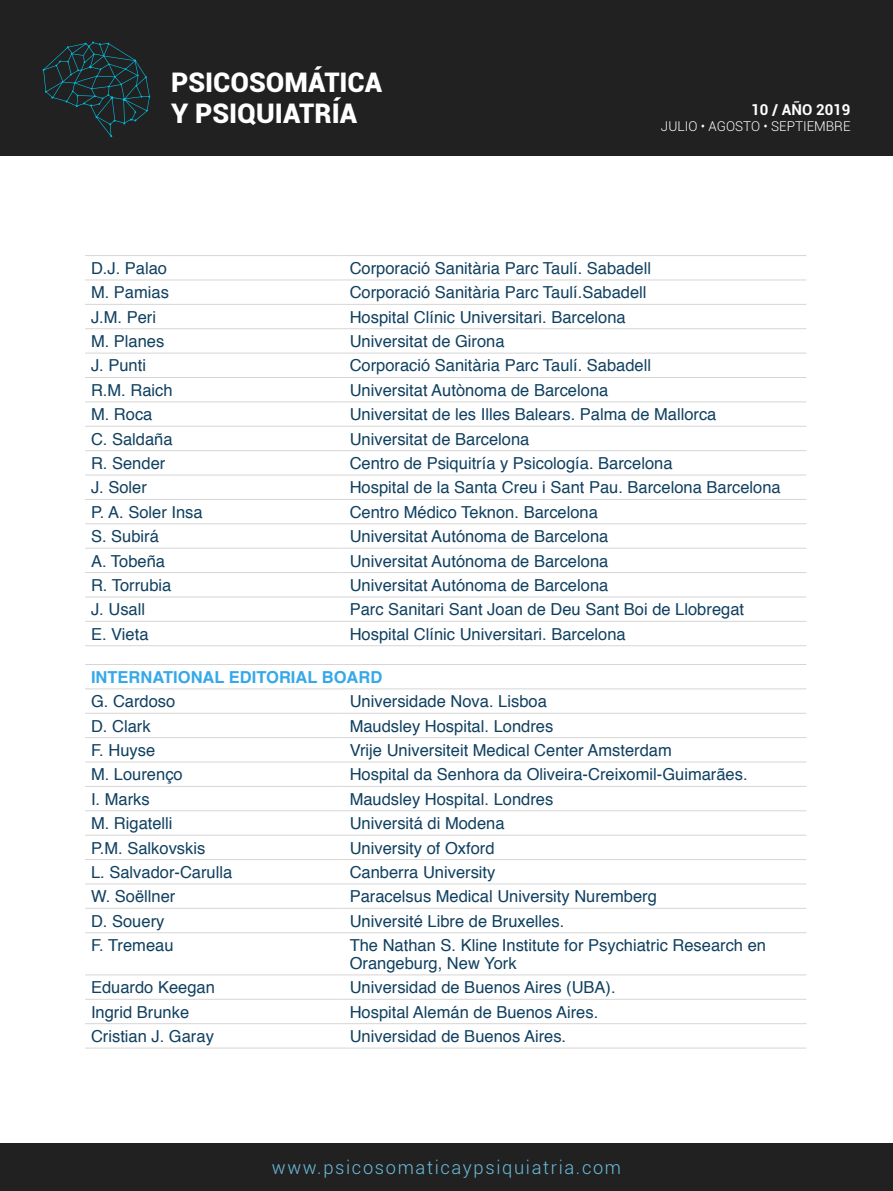
<style>
.page{position:relative;width:893px;height:1191px;background:#fff}
.page>*{position:absolute;margin:0;border:0;box-sizing:border-box;transform-origin:0 0}
.t1{font:900 27px/31.5px "Roboto";color:#fff}
.t2{font:300 18.3px "Roboto";letter-spacing:.09em;color:#6bbdde}
.t3{font:16.5px/17.9px "Helvetica";color:#104060}
.t4{font:700 16.5px "Helvetica";color:#36a8e9}
.t5{font:700 15px "Roboto";color:#fff}
.t6{font:300 13.5px "Roboto";color:#fff}
</style>
<div class="page">
<div style="left:0;top:0;width:893px;height:155px;background:#212121"></div>
<div style="left:0;top:1143px;width:893px;height:48px;background:#212121"></div>
<svg style="left:43px;top:41px;width:107px;height:96px"></svg>
<hr style="left:85px;top:255px;width:259px;height:1px;background:#d6d6d6">
<hr style="left:344px;top:255px;width:462px;height:1px;background:#d6d6d6">
<hr style="left:85px;top:279px;width:259px;height:1px;background:#d6d6d6">
<hr style="left:344px;top:279px;width:462px;height:1px;background:#d6d6d6">
<hr style="left:85px;top:304px;width:259px;height:1px;background:#d6d6d6">
<hr style="left:344px;top:304px;width:462px;height:1px;background:#d6d6d6">
<hr style="left:85px;top:328px;width:259px;height:1px;background:#d6d6d6">
<hr style="left:344px;top:328px;width:462px;height:1px;background:#d6d6d6">
<hr style="left:85px;top:353px;width:259px;height:1px;background:#d6d6d6">
<hr style="left:344px;top:353px;width:462px;height:1px;background:#d6d6d6">
<hr style="left:85px;top:377px;width:259px;height:1px;background:#d6d6d6">
<hr style="left:344px;top:377px;width:462px;height:1px;background:#d6d6d6">
<hr style="left:85px;top:401px;width:259px;height:1px;background:#d6d6d6">
<hr style="left:344px;top:401px;width:462px;height:1px;background:#d6d6d6">
<hr style="left:85px;top:426px;width:259px;height:1px;background:#d6d6d6">
<hr style="left:344px;top:426px;width:462px;height:1px;background:#d6d6d6">
<hr style="left:85px;top:450px;width:259px;height:1px;background:#d6d6d6">
<hr style="left:344px;top:450px;width:462px;height:1px;background:#d6d6d6">
<hr style="left:85px;top:474px;width:259px;height:1px;background:#d6d6d6">
<hr style="left:344px;top:474px;width:462px;height:1px;background:#d6d6d6">
<hr style="left:85px;top:499px;width:259px;height:1px;background:#d6d6d6">
<hr style="left:344px;top:499px;width:462px;height:1px;background:#d6d6d6">
<hr style="left:85px;top:523px;width:259px;height:1px;background:#d6d6d6">
<hr style="left:344px;top:523px;width:462px;height:1px;background:#d6d6d6">
<hr style="left:85px;top:548px;width:259px;height:1px;background:#d6d6d6">
<hr style="left:344px;top:548px;width:462px;height:1px;background:#d6d6d6">
<hr style="left:85px;top:572px;width:259px;height:1px;background:#d6d6d6">
<hr style="left:344px;top:572px;width:462px;height:1px;background:#d6d6d6">
<hr style="left:85px;top:596px;width:259px;height:1px;background:#d6d6d6">
<hr style="left:344px;top:596px;width:462px;height:1px;background:#d6d6d6">
<hr style="left:85px;top:621px;width:259px;height:1px;background:#d6d6d6">
<hr style="left:344px;top:621px;width:462px;height:1px;background:#d6d6d6">
<hr style="left:85px;top:645px;width:259px;height:1px;background:#d6d6d6">
<hr style="left:344px;top:645px;width:462px;height:1px;background:#d6d6d6">
<hr style="left:85px;top:664px;width:259px;height:1px;background:#d6d6d6">
<hr style="left:344px;top:664px;width:462px;height:1px;background:#d6d6d6">
<hr style="left:85px;top:688px;width:259px;height:1px;background:#d6d6d6">
<hr style="left:344px;top:688px;width:462px;height:1px;background:#d6d6d6">
<hr style="left:85px;top:713px;width:259px;height:1px;background:#d6d6d6">
<hr style="left:344px;top:713px;width:462px;height:1px;background:#d6d6d6">
<hr style="left:85px;top:737px;width:259px;height:1px;background:#d6d6d6">
<hr style="left:344px;top:737px;width:462px;height:1px;background:#d6d6d6">
<hr style="left:85px;top:761px;width:259px;height:1px;background:#d6d6d6">
<hr style="left:344px;top:761px;width:462px;height:1px;background:#d6d6d6">
<hr style="left:85px;top:786px;width:259px;height:1px;background:#d6d6d6">
<hr style="left:344px;top:786px;width:462px;height:1px;background:#d6d6d6">
<hr style="left:85px;top:810px;width:259px;height:1px;background:#d6d6d6">
<hr style="left:344px;top:810px;width:462px;height:1px;background:#d6d6d6">
<hr style="left:85px;top:834px;width:259px;height:1px;background:#d6d6d6">
<hr style="left:344px;top:834px;width:462px;height:1px;background:#d6d6d6">
<hr style="left:85px;top:859px;width:259px;height:1px;background:#d6d6d6">
<hr style="left:344px;top:859px;width:462px;height:1px;background:#d6d6d6">
<hr style="left:85px;top:883px;width:259px;height:1px;background:#d6d6d6">
<hr style="left:344px;top:883px;width:462px;height:1px;background:#d6d6d6">
<hr style="left:85px;top:908px;width:259px;height:1px;background:#d6d6d6">
<hr style="left:344px;top:908px;width:462px;height:1px;background:#d6d6d6">
<hr style="left:85px;top:932px;width:259px;height:1px;background:#d6d6d6">
<hr style="left:344px;top:932px;width:462px;height:1px;background:#d6d6d6">
<hr style="left:85px;top:974px;width:259px;height:1px;background:#d6d6d6">
<hr style="left:344px;top:974px;width:462px;height:1px;background:#d6d6d6">
<hr style="left:85px;top:999px;width:259px;height:1px;background:#d6d6d6">
<hr style="left:344px;top:999px;width:462px;height:1px;background:#d6d6d6">
<hr style="left:85px;top:1023px;width:259px;height:1px;background:#d6d6d6">
<hr style="left:344px;top:1023px;width:462px;height:1px;background:#d6d6d6">
<hr style="left:85px;top:1047px;width:259px;height:1px;background:#d6d6d6">
<hr style="left:344px;top:1047px;width:462px;height:1px;background:#d6d6d6">
<h1 class="t1" style="left:171px;top:65px;width:212px">PSICOSOMÁTICA<br>Y PSIQUIATRÍA</h1>
<p class="t5" style="left:751px;top:99px;width:101px">10 / AÑO 2019</p>
<p class="t6" style="left:661px;top:117px;width:191px">JULIO • AGOSTO • SEPTIEMBRE</p>
<p class="t3" style="left:91px;top:260px;width:78px">D.J. Palao</p>
<p class="t3" style="left:350px;top:260px;width:303px">Corporació Sanitària Parc Taulí. Sabadell</p>
<p class="t3" style="left:91px;top:284px;width:79px">M. Pamias</p>
<p class="t3" style="left:350px;top:284px;width:298px">Corporació Sanitària Parc Taulí.Sabadell</p>
<p class="t3" style="left:91px;top:308px;width:67px">J.M. Peri</p>
<p class="t3" style="left:350px;top:308px;width:277px">Hospital Clínic Universitari. Barcelona</p>
<p class="t3" style="left:91px;top:333px;width:75px">M. Planes</p>
<p class="t3" style="left:350px;top:333px;width:156px">Universitat de Girona</p>
<p class="t3" style="left:91px;top:357px;width:57px">J. Punti</p>
<p class="t3" style="left:350px;top:357px;width:303px">Corporació Sanitària Parc Taulí. Sabadell</p>
<p class="t3" style="left:91px;top:382px;width:83px">R.M. Raich</p>
<p class="t3" style="left:350px;top:382px;width:260px">Universitat Autònoma de Barcelona</p>
<p class="t3" style="left:91px;top:406px;width:63px">M. Roca</p>
<p class="t3" style="left:350px;top:406px;width:368px">Universitat de les Illes Balears. Palma de Mallorca</p>
<p class="t3" style="left:91px;top:430px;width:83px">C. Saldaña</p>
<p class="t3" style="left:350px;top:430px;width:181px">Universitat de Barcelona</p>
<p class="t3" style="left:91px;top:455px;width:76px">R. Sender</p>
<p class="t3" style="left:350px;top:455px;width:324px">Centro de Psiquitría y Psicología. Barcelona</p>
<p class="t3" style="left:91px;top:479px;width:57px">J. Soler</p>
<p class="t3" style="left:350px;top:479px;width:433px">Hospital de la Santa Creu i Sant Pau. Barcelona Barcelona</p>
<p class="t3" style="left:91px;top:503px;width:113px">P. A. Soler Insa</p>
<p class="t3" style="left:350px;top:503px;width:250px">Centro Médico Teknon. Barcelona</p>
<p class="t3" style="left:91px;top:528px;width:69px">S. Subirá</p>
<p class="t3" style="left:350px;top:528px;width:260px">Universitat Autónoma de Barcelona</p>
<p class="t3" style="left:91px;top:552px;width:76px">A. Tobeña</p>
<p class="t3" style="left:350px;top:552px;width:260px">Universitat Autónoma de Barcelona</p>
<p class="t3" style="left:91px;top:576px;width:82px">R. Torrubia</p>
<p class="t3" style="left:350px;top:576px;width:260px">Universitat Autónoma de Barcelona</p>
<p class="t3" style="left:91px;top:601px;width:56px">J. Usall</p>
<p class="t3" style="left:350px;top:601px;width:396px">Parc Sanitari Sant Joan de Deu Sant Boi de Llobregat</p>
<p class="t3" style="left:91px;top:625px;width:59px">E. Vieta</p>
<p class="t3" style="left:350px;top:625px;width:277px">Hospital Clínic Universitari. Barcelona</p>
<p class="t4" style="left:91px;top:663px;width:293px">INTERNATIONAL EDITORIAL BOARD</p>
<p class="t3" style="left:91px;top:693px;width:86px">G. Cardoso</p>
<p class="t3" style="left:350px;top:693px;width:199px">Universidade Nova. Lisboa</p>
<p class="t3" style="left:91px;top:717px;width:61px">D. Clark</p>
<p class="t3" style="left:350px;top:717px;width:205px">Maudsley Hospital. Londres</p>
<p class="t3" style="left:91px;top:742px;width:66px">F. Huyse</p>
<p class="t3" style="left:350px;top:742px;width:324px">Vrije Universiteit Medical Center Amsterdam</p>
<p class="t3" style="left:91px;top:766px;width:93px">M. Lourenço</p>
<p class="t3" style="left:350px;top:766px;width:399px">Hospital da Senhora da Oliveira-Creixomil-Guimarães.</p>
<p class="t3" style="left:91px;top:790px;width:60px">I. Marks</p>
<p class="t3" style="left:350px;top:790px;width:205px">Maudsley Hospital. Londres</p>
<p class="t3" style="left:91px;top:815px;width:83px">M. Rigatelli</p>
<p class="t3" style="left:350px;top:815px;width:156px">Universitá di Modena</p>
<p class="t3" style="left:91px;top:839px;width:116px">P.M. Salkovskis</p>
<p class="t3" style="left:350px;top:839px;width:146px">University of Oxford</p>
<p class="t3" style="left:91px;top:863px;width:143px">L. Salvador-Carulla</p>
<p class="t3" style="left:350px;top:863px;width:147px">Canberra University</p>
<p class="t3" style="left:91px;top:888px;width:86px">W. Soëllner</p>
<p class="t3" style="left:350px;top:888px;width:309px">Paracelsus Medical University Nuremberg</p>
<p class="t3" style="left:91px;top:912px;width:75px">D. Souery</p>
<p class="t3" style="left:350px;top:912px;width:216px">Université Libre de Bruxelles.</p>
<p class="t3" style="left:91px;top:936px;width:84px">F. Tremeau</p>
<p class="t3" style="left:350px;top:936px;width:418px">The Nathan S. Kline Institute for Psychiatric Research en<br>Orangeburg, New York</p>
<p class="t3" style="left:91px;top:979px;width:125px">Eduardo Keegan</p>
<p class="t3" style="left:350px;top:979px;width:267px">Universidad de Buenos Aires (UBA).</p>
<p class="t3" style="left:91px;top:1003px;width:100px">Ingrid Brunke</p>
<p class="t3" style="left:350px;top:1003px;width:250px">Hospital Alemán de Buenos Aires.</p>
<p class="t3" style="left:91px;top:1027px;width:124px">Cristian J. Garay</p>
<p class="t3" style="left:350px;top:1027px;width:218px">Universidad de Buenos Aires.</p>
<p class="t2" style="left:272px;top:1154px;width:351px">www.psicosomaticaypsiquiatria.com</p>
</div>
